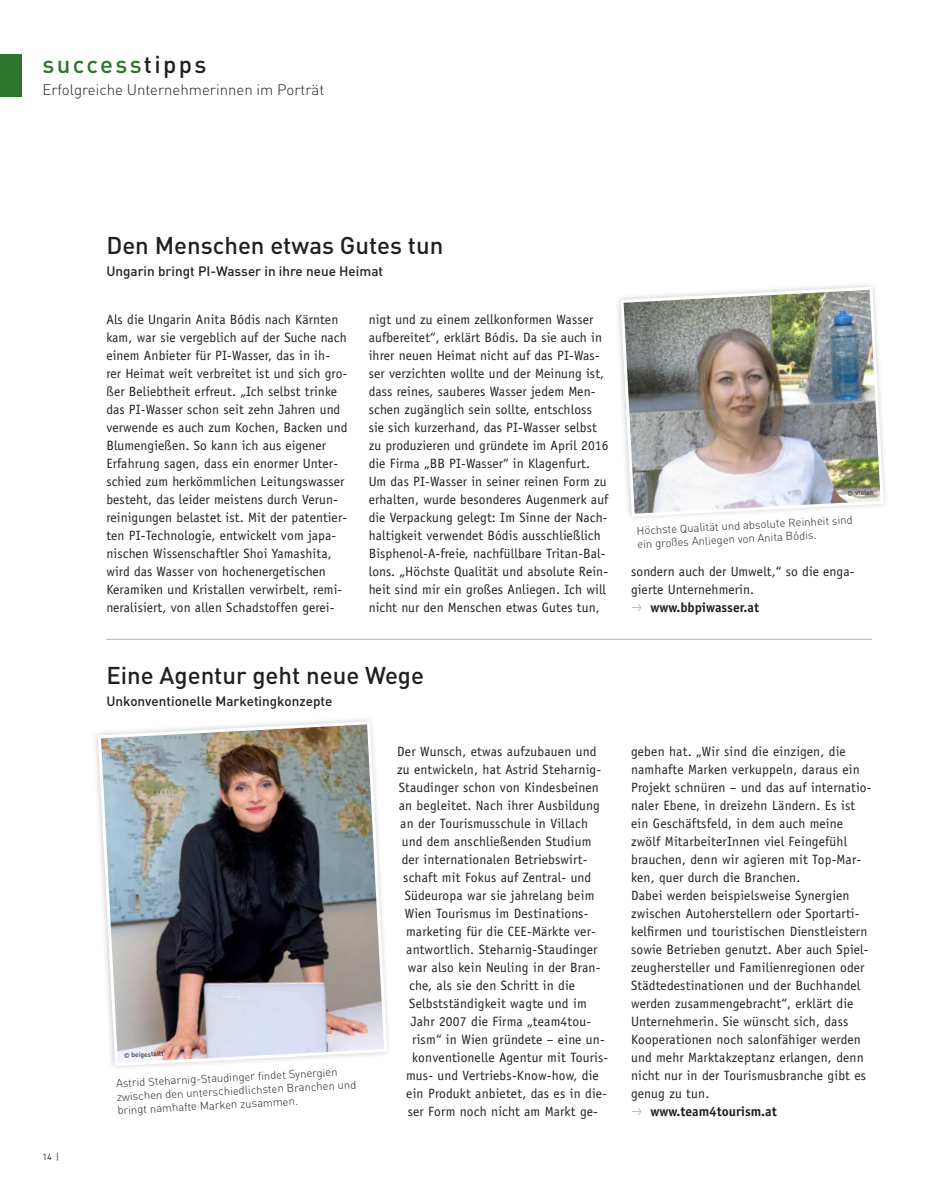
<style>
.page{position:relative;width:936px;height:1191px;background:#fff}
.page>*{position:absolute;margin:0;border:0;box-sizing:border-box;transform-origin:0 0}
.t1{font:500 24px "DIN";color:#231f20}
.t2{font:500 24px "DIN";letter-spacing:.1em;color:#2b762b}
.t3{font:300 15px "DIN";color:#231f20}
.t4{font:13.5px/18px "Officina Sans";letter-spacing:.01em;color:#231f20}
.t5{font:500 13.5px "DIN";color:#231f20}
.t6{font:700 13.5px "Officina Sans";color:#231f20}
.t7{font:300 11.25px/13.5px "DIN";color:#231f20}
.t8{font:9px "DIN";color:#231f20}
.t9{font:500 6.75px "DIN";color:#231f20}
.s1{color:#231f20}
</style>
<div class="page">
<div style="left:0;top:54px;width:21px;height:42px;background:#2b762b"></div>
<img style="left:619px;top:285px;width:266px;height:233px">
<img style="left:96px;top:719px;width:293px;height:348px">
<hr style="left:106px;top:639px;width:766px;height:1px;background:#b1b4b6">
<h1 class="t2" style="left:43px;top:49px;width:165px">success<span class="s1">tipps</span></h1>
<p class="t3" style="left:43px;top:80px;width:283px">Erfolgreiche Unternehmerinnen im Porträt</p>
<p class="t8" style="left:43px;top:1150px;width:18px">14 |</p>
<h1 class="t1" style="left:106px;top:229px;width:338px">Den Menschen etwas Gutes tun</h1>
<p class="t5" style="left:106px;top:262px;width:278px">Ungarin bringt PI-Wasser in ihre neue Heimat</p>
<p class="t4" style="left:106px;top:310px;width:242px">Als die Ungarin Anita Bódis nach Kärnten kam, war sie vergeblich auf der Suche nach einem Anbieter für PI-Wasser, das in ih&shy;rer Heimat weit verbreitet ist und sich gro&shy;ßer Beliebtheit erfreut. „Ich selbst trinke das PI-Wasser schon seit zehn Jahren und verwende es auch zum Kochen, Backen und Blumengießen. So kann ich aus eigener Erfahrung sagen, dass ein enormer Unter&shy;schied zum herkömmlichen Leitungswasser besteht, das leider meistens durch Verun&shy;reinigungen belastet ist. Mit der patentier&shy;ten PI-Technologie, entwickelt vom japa&shy;nischen Wissenschaftler Shoi Yamashita, wird das Wasser von hochenergetischen Keramiken und Kristallen verwirbelt, remi&shy;neralisiert, von allen Schadstoffen gerei-</p>
<p class="t4" style="left:369px;top:310px;width:241px">nigt und zu einem zellkonformen Wasser aufbereitet“, erklärt Bódis. Da sie auch in ihrer neuen Heimat nicht auf das PI-Was&shy;ser verzichten wollte und der Meinung ist, dass reines, sauberes Wasser jedem Men&shy;schen zugänglich sein sollte, entschloss sie sich kurzerhand, das PI-Wasser selbst zu produzieren und gründete im April 2016 die Firma „BB PI-Wasser“ in Klagenfurt.<br>Um das PI-Wasser in seiner reinen Form zu erhalten, wurde besonderes Augenmerk auf die Verpackung gelegt: Im Sinne der Nach&shy;haltigkeit verwendet Bódis ausschließlich Bisphenol-A-freie, nachfüllbare Tritan-Bal&shy;lons. „Höchste Qualität und absolute Rein&shy;heit sind mir ein großes Anliegen. Ich will nicht nur den Menschen etwas Gutes tun,</p>
<h1 class="t1" style="left:106px;top:659px;width:319px">Eine Agentur geht neue Wege</h1>
<p class="t5" style="left:106px;top:692px;width:227px">Unkonventionelle Marketingkonzepte</p>
<p class="t9" style="left:124px;top:1051px;width:41px;rotate:-3deg">© beigestellt</p>
<p class="t7" style="left:116px;top:1076px;width:241px;rotate:-3deg">Astrid Steharnig-Staudinger fi ndet Synergien zwischen den unterschiedlichsten Branchen und bringt namhafte Marken zusammen.</p>
<p class="t4" style="left:397px;top:742px;width:201px">Der Wunsch, etwas aufzubauen und</p>
<p class="t4" style="left:397px;top:760px;width:205px">zu entwickeln, hat Astrid Steharnig-</p>
<p class="t4" style="left:399px;top:778px;width:202px">Staudinger schon von Kindesbeinen</p>
<p class="t4" style="left:399px;top:796px;width:202px">an begleitet. Nach ihrer Ausbildung</p>
<p class="t4" style="left:400px;top:814px;width:189px">an der Tourismusschule in Villach</p>
<p class="t4" style="left:402px;top:832px;width:191px">und dem anschließenden Studium</p>
<p class="t4" style="left:402px;top:850px;width:187px">der internationalen Betriebswirt-</p>
<p class="t4" style="left:403px;top:868px;width:190px">schaft mit Fokus auf Zentral- und</p>
<p class="t4" style="left:405px;top:886px;width:191px">Südeuropa war sie jahrelang beim</p>
<p class="t4" style="left:405px;top:904px;width:185px">Wien Tourismus im Destinations-</p>
<p class="t4" style="left:406px;top:922px;width:191px">marketing für die CEE-Märkte ver-</p>
<p class="t4" style="left:406px;top:940px;width:193px">antwortlich. Steharnig-Staudinger</p>
<p class="t4" style="left:407px;top:958px;width:194px">war also kein Neuling in der Bran-</p>
<p class="t4" style="left:409px;top:976px;width:167px">che, als sie den Schritt in die</p>
<p class="t4" style="left:409px;top:994px;width:179px">Selbstständigkeit wagte und im</p>
<p class="t4" style="left:410px;top:1012px;width:182px">Jahr 2007 die Firma „team4tou-</p>
<p class="t4" style="left:412px;top:1030px;width:194px">rism“ in Wien gründete – eine un-</p>
<p class="t4" style="left:412px;top:1048px;width:198px">konventionelle Agentur mit Touris-</p>
<p class="t4" style="left:406px;top:1066px;width:194px">mus- und Vertriebs-Know-how, die</p>
<p class="t4" style="left:406px;top:1084px;width:202px">ein Produkt anbietet, das es in die-</p>
<p class="t4" style="left:407px;top:1102px;width:192px">ser Form noch nicht am Markt ge-</p>
<p class="t9" style="left:847px;top:489px;width:27px;rotate:-3deg">© vtelen</p>
<p class="t7" style="left:636px;top:524px;width:218px;rotate:-3deg">Höchste Qualität und absolute Reinheit sind ein großes Anliegen von Anita Bódis.</p>
<p class="t4" style="left:631px;top:562px;width:225px">sondern auch der Umwelt,“ so die enga&shy;gierte Unternehmerin.</p>
<p class="t6" style="left:650px;top:599px;width:110px">www.bbpiwasser.at</p>
<p class="t4" style="left:631px;top:742px;width:242px">geben hat. „Wir sind die einzigen, die namhafte Marken verkuppeln, daraus ein Projekt schnüren – und das auf internatio&shy;naler Ebene, in dreizehn Ländern. Es ist ein Geschäftsfeld, in dem auch meine zwölf MitarbeiterInnen viel Feingefühl brauchen, denn wir agieren mit Top-Mar&shy;ken, quer durch die Branchen.<br>Dabei werden beispielsweise Synergien zwischen Autoherstellern oder Sportarti&shy;kelfirmen und touristischen Dienstleistern sowie Betrieben genutzt. Aber auch Spiel&shy;zeughersteller und Familienregionen oder Städtedestinationen und der Buchhandel werden zusammengebracht“, erklärt die Unternehmerin. Sie wünscht sich, dass Kooperationen noch salonfähiger werden und mehr Marktakzeptanz erlangen, denn nicht nur in der Tourismusbranche gibt es genug zu tun.</p>
<p class="t6" style="left:650px;top:1103px;width:128px">www.team4tourism.at</p>
</div>
